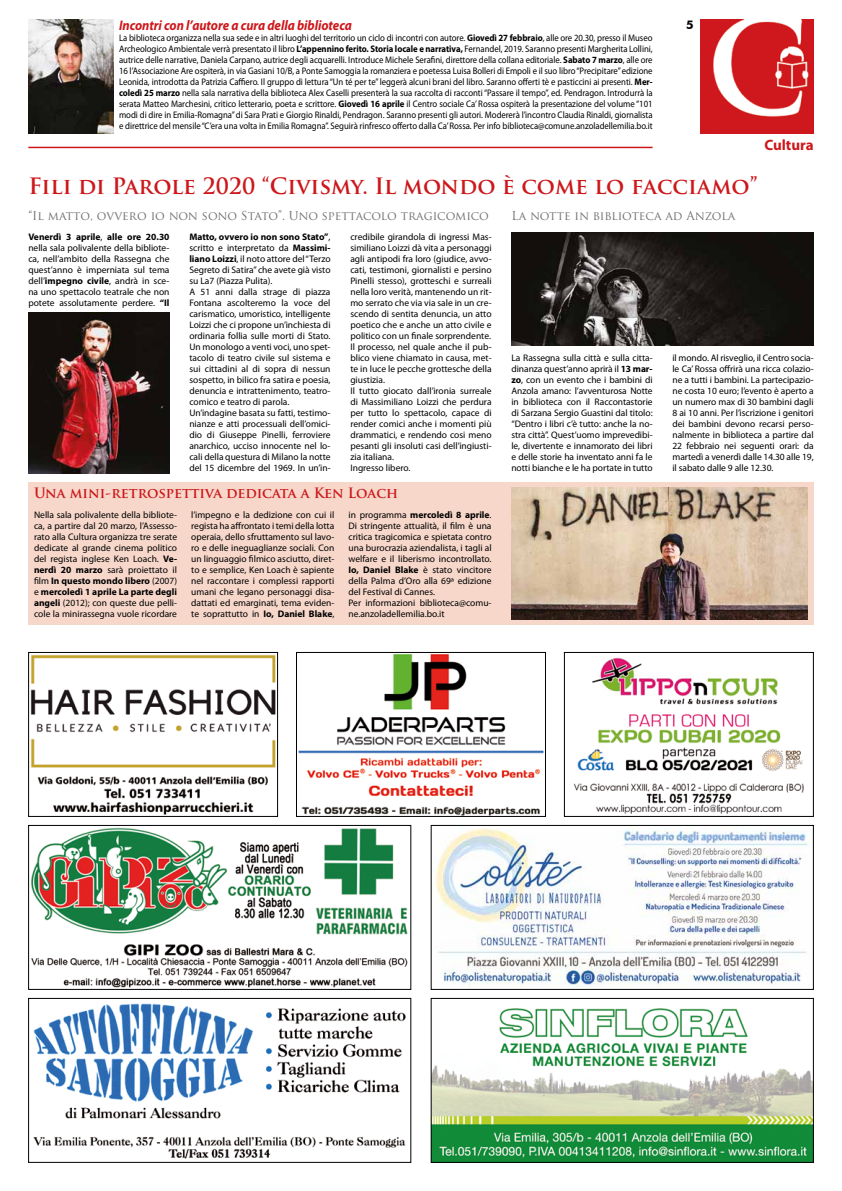
<style>
.page{position:relative;width:842px;height:1191px;background:#fff}
.page>*{position:absolute;margin:0;border:0;box-sizing:border-box;transform-origin:0 0}
.t1{font:700 22px "Trajan Pro";color:#cd171a}
.t2{font:700 15px "Myriad Pro";color:#cd171a}
.t3{font:italic 700 14px "Myriad Pro";letter-spacing:-.005em;color:#cd171a;scale:.92 1}
.t4{font:700 14px "Trajan Pro";color:#cd171a}
.t5{font:12px "Trajan Pro";letter-spacing:-.01em;color:#706f6f}
.t6{font:700 12px "Futura BT";color:#000}
.t7{font:9.5px/11px "Myriad Pro";color:#000;text-align:justify}
.t8{font:9.5px/11px "Myriad Pro";color:#000;text-align:justify;scale:.92 1}
.s1{font-weight:700}
</style>
<div class="page">
<img style="left:436px;top:827px;width:372px;height:160px">
<div style="left:431px;top:825px;width:383px;height:164px;border:1px solid #000"></div>
<hr style="left:28px;top:147px;width:625px;height:1px;background:#cd171a">
<img style="left:31px;top:827px;width:377px;height:160px">
<div style="left:28px;top:825px;width:383px;height:164px;border:1px solid #000"></div>
<div style="left:28px;top:482px;width:786px;height:142px;background:#f6d7ca"></div>
<img style="left:433px;top:1008px;width:379px;height:152px">
<div style="left:431px;top:998px;width:383px;height:164px;border:1px solid #000"></div>
<img style="left:700px;top:20px;width:114px;height:113px">
<img style="left:28px;top:312px;width:142px;height:162px">
<img style="left:511px;top:488px;width:297px;height:131px">
<img style="left:28px;top:20px;width:85px;height:113px">
<img style="left:511px;top:232px;width:303px;height:114px">
<img style="left:30px;top:654px;width:246px;height:160px">
<div style="left:28px;top:652px;width:250px;height:164px;border:1px solid #000"></div>
<img style="left:298px;top:654px;width:246px;height:160px">
<div style="left:296px;top:652px;width:250px;height:164px;border:1px solid #000"></div>
<img style="left:573px;top:657px;width:231px;height:157px">
<div style="left:564px;top:652px;width:250px;height:164px;border:1px solid #000"></div>
<img style="left:33px;top:1003px;width:373px;height:156px">
<div style="left:28px;top:998px;width:383px;height:164px;border:1px solid #000"></div>
<h3 class="t3" style="left:119px;top:17px;width:255px">Incontri con l’autore a cura della biblioteca</h3>
<p class="t8" style="left:119px;top:33px;width:581px">La biblioteca organizza nella sua sede e in altri luoghi del territorio un ciclo di incontri con autore. <span class="s1">Giovedì 27 febbraio</span>, alle ore 20.30, presso il Museo Archeologico Ambientale verrà presentato il libro <span class="s1">L’appennino ferito. Storia locale e narrativa,</span> Fernandel, 2019. Saranno presenti Margherita Lollini, autrice delle narrative, Daniela Carpano, autrice degli acquarelli. Introduce Michele Serafini, direttore della collana editoriale. <span class="s1">Sabato 7 marzo</span>, alle ore 16 l’Associazione Are ospiterà, in via Gasiani 10/B, a Ponte Samoggia la romanziera e poetessa Luisa Bolleri di Empoli e il suo libro “Precipitare” edizione Leonida, introdotta da Patrizia Caffiero. Il gruppo di lettura “Un té per te” leggerà alcuni brani del libro. Saranno offerti tè e pasticcini ai presenti. <span class="s1">Mer&shy;coledì 25 marzo</span> nella sala narrativa della biblioteca Alex Caselli presenterà la sua raccolta di racconti “Passare il tempo”, ed. Pendragon. Introdurrà la serata Matteo Marchesini, critico letterario, poeta e scrittore. <span class="s1">Giovedì 16 aprile</span> il Centro sociale Ca’ Rossa ospiterà la presentazione del volume “101 modi di dire in Emilia-Romagna” di Sara Prati e Giorgio Rinaldi, Pendragon. Saranno presenti gli autori. Modererà l’incontro Claudia Rinaldi, giornalista e direttrice del mensile “C’era una volta in Emilia Romagna”. Seguirà rinfresco offerto dalla Ca’ Rossa. Per info biblioteca@comune.anzoladellemilia.bo.it</p>
<p class="t6" style="left:686px;top:17px;width:9px">5</p>
<h2 class="t2" style="left:764px;top:135px;width:51px">Cultura</h2>
<h1 class="t1" style="left:28px;top:172px;width:731px">Fili di Parole 2020 “Civismy. Il mondo è come lo facciamo”</h1>
<p class="t5" style="left:28px;top:207px;width:462px">“Il matto, ovvero io non sono Stato”. Uno spettacolo tragicomico</p>
<p class="t7" style="left:28px;top:231px;width:143px"><span class="s1">Venerdì 3 aprile</span>, <span class="s1">alle ore 20.30 </span>nella sala polivalente della bibliote&shy;ca, nell’ambito della Rassegna che quest’anno è imperniata sul tema dell’<span class="s1">impegno civile</span>, andrà in sce&shy;na uno spettacolo teatrale che non potete assolutamente perdere. <span class="s1">“Il</span></p>
<p class="t7" style="left:189px;top:231px;width:143px;text-align:left"><span class="s1">Matto, ovvero io non sono Stato”</span>, scritto e interpretato da <span class="s1">Massimi&shy;liano Loizzi</span>, il noto attore del “Terzo Segreto di Satira” che avete già visto su La7 (Piazza Pulita).<br>A 51 anni dalla strage di piazza Fontana ascolteremo la voce del carismatico, umoristico, intelligente Loizzi che ci propone un’inchiesta di ordinaria follia sulle morti di Stato.<br>Un monologo a venti voci, uno spet&shy;tacolo di teatro civile sul sistema e sui cittadini al di sopra di nessun sospetto, in bilico fra satira e poesia, denuncia e intrattenimento, teatro&shy;comico e teatro di parola.<br>Un’indagine basata su fatti, testimo&shy;nianze e atti processuali dell’omici&shy;dio di Giuseppe Pinelli, ferroviere anarchico, ucciso innocente nel lo&shy;cali della questura di Milano la notte del 15 dicembre del 1969. In un’in-</p>
<p class="t7" style="left:350px;top:231px;width:143px;text-align:left">credibile girandola di ingressi Mas&shy;similiano Loizzi dà vita a personaggi agli antipodi fra loro (giudice, avvo&shy;cati, testimoni, giornalisti e persino Pinelli stesso), grotteschi e surreali nella loro verità, mantenendo un rit&shy;mo serrato che via via sale in un cre&shy;scendo di sentita denuncia, un atto poetico che e anche un atto civile e politico con un finale sorprendente.<br>Il processo, nel quale anche il pub&shy;blico viene chiamato in causa, met&shy;te in luce le pecche grottesche della giustizia.<br>Il tutto giocato dall’ironia surreale di Massimiliano Loizzi che perdura per tutto lo spettacolo, capace di render comici anche i momenti più drammatici, e rendendo cosi meno pesanti gli insoluti casi dell’ingiusti&shy;zia italiana.<br>Ingresso libero.</p>
<h3 class="t4" style="left:34px;top:484px;width:366px">Una mini-retrospettiva dedicata a Ken Loach</h3>
<p class="t7" style="left:34px;top:509px;width:145px">Nella sala polivalente della bibliote&shy;ca, a partire dal 20 marzo, l’Assesso&shy;rato alla Cultura organizza tre serate dedicate al grande cinema politico del regista inglese Ken Loach. <span class="s1">Ve&shy;nerdì 20 marzo</span> sarà proiettato il film <span class="s1">In questo mondo libero</span> (2007) e <span class="s1">mercoledì 1 aprile La parte degli angeli</span> (2012); con queste due pelli&shy;cole la minirassegna vuole ricordare</p>
<p class="t7" style="left:191px;top:509px;width:145px">l’impegno e la dedizione con cui il regista ha affrontato i temi della lotta operaia, dello sfruttamento sul lavo&shy;ro e delle ineguaglianze sociali. Con un linguaggio filmico asciutto, diret&shy;to e semplice, Ken Loach è sapiente nel raccontare i complessi rapporti umani che legano personaggi disa&shy;dattati ed emarginati, tema eviden&shy;te soprattutto in <span class="s1">Io, Daniel Blake</span>,</p>
<p class="t7" style="left:348px;top:509px;width:145px;text-align:left">in programma <span class="s1">mercoledì 8 aprile</span>.<br>Di stringente attualità, il film è una critica tragicomica e spietata contro una burocrazia aziendalista, i tagli al welfare e il liberismo incontrollato.<br><span class="s1">Io, Daniel Blake</span> è stato vincitore della Palma d’Oro alla 69ª edizione del Festival di Cannes.<br>Per informazioni biblioteca@comu&shy;ne.anzoladellemilia.bo.it</p>
<p class="t5" style="left:511px;top:207px;width:225px">La notte in biblioteca ad Anzola</p>
<p class="t7" style="left:511px;top:352px;width:143px">La Rassegna sulla città e sulla citta&shy;dinanza quest’anno aprirà il <span class="s1">13 mar&shy;zo</span>, con un evento che i bambini di Anzola amano: l’avventurosa Notte in biblioteca con il Raccontastorie di Sarzana Sergio Guastini dal titolo: “Dentro i libri c’è tutto: anche la no&shy;stra città”. Quest’uomo imprevedibi&shy;le, divertente e innamorato dei libri e delle storie ha inventato anni fa le notti bianche e le ha portate in tutto</p>
<p class="t7" style="left:672px;top:352px;width:143px">il mondo. Al risveglio, il Centro socia&shy;le Ca’ Rossa offrirà una ricca colazio&shy;ne a tutti i bambini. La partecipazio&shy;ne costa 10 euro; l’evento è aperto a un numero max di 30 bambini dagli 8 ai 10 anni. Per l’iscrizione i genitori dei bambini devono recarsi perso&shy;nalmente in biblioteca a partire dal 22 febbraio nei seguenti orari: da martedì a venerdì dalle 14.30 alle 19, il sabato dalle 9 alle 12.30.</p>
</div>
